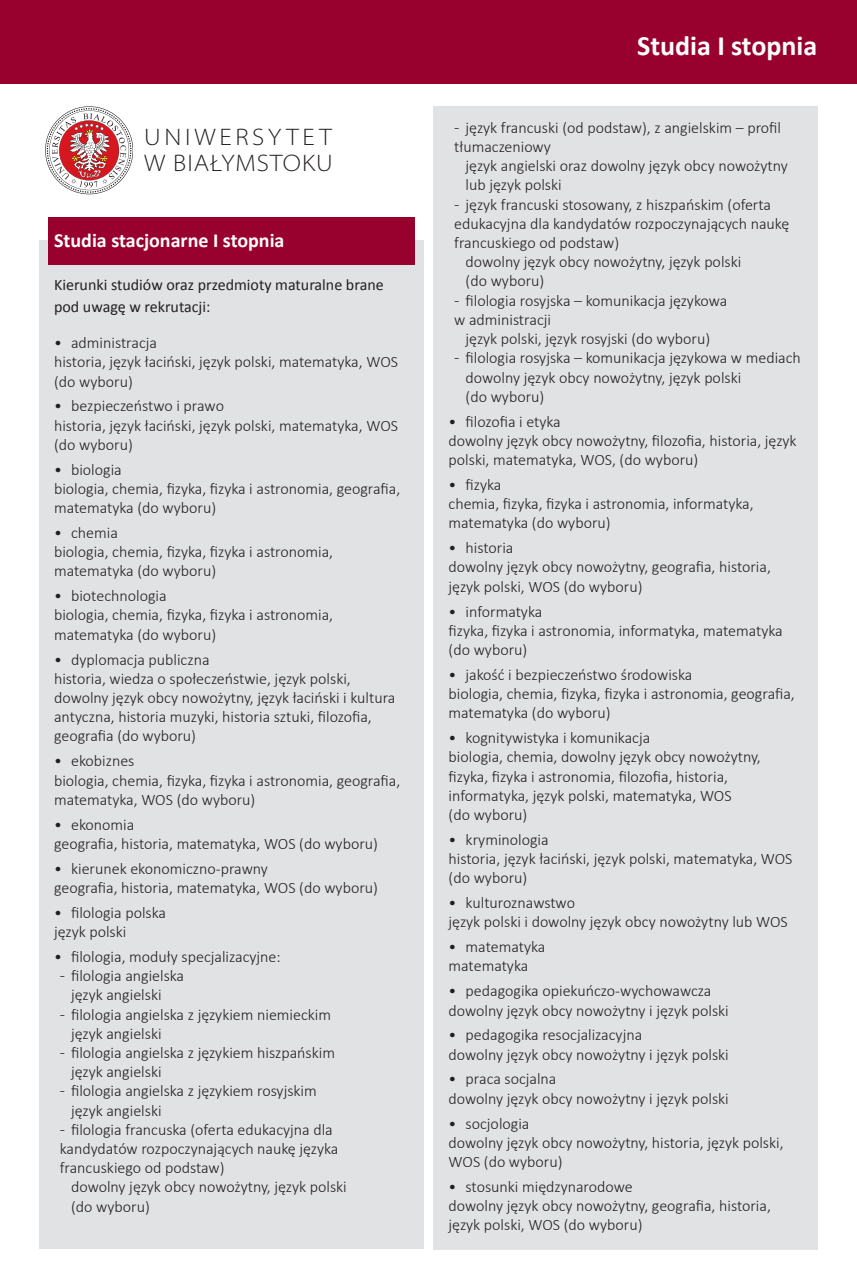
<style>
.page{position:relative;width:857px;height:1282px;background:#fff}
.page>*{position:absolute;margin:0;border:0;box-sizing:border-box;transform-origin:0 0}
.t1{font:700 28px "Calibri";color:#fff}
.t2{font:300 semi-expanded 24px/26px "Myriad Pro";letter-spacing:.1em;color:#231f20}
.t3{font:700 20px "Calibri";color:#fff}
.t4{font:300 16px/19.2px "Calibri";color:#231f20}
.t5{font:16px/21.6px "Calibri";color:#231f20}
</style>
<div class="page">
<div style="left:0;top:0;width:856px;height:83px;background:#98012d"></div>
<svg style="left:45px;top:106px;width:88px;height:88px"></svg>
<div style="left:39px;top:240px;width:384px;height:1009px;background:#e1e2e4"></div>
<div style="left:433px;top:106px;width:384px;height:1143px;background:#e1e2e4"></div>
<div style="left:48px;top:217px;width:366px;height:47px;background:#98012d"></div>
<h2 class="t2" style="left:144px;top:124px;width:190px">UNIWERSYTET<br>W BIAŁYMSTOKU</h2>
<p class="t3" style="left:54px;top:228px;width:232px">Studia stacjonarne I stopnia</p>
<p class="t5" style="left:54px;top:273px;width:331px">Kierunki studiów oraz przedmioty maturalne brane pod uwagę w rekrutacji:</p>
<p class="t4" style="left:54px;top:333px;width:345px">• administracja<br>historia, język łaciński, język polski, matematyka, WOS (do wyboru)</p>
<p class="t4" style="left:54px;top:396px;width:345px">• bezpieczeństwo i prawo<br>historia, język łaciński, język polski, matematyka, WOS (do wyboru)</p>
<p class="t4" style="left:54px;top:459px;width:347px">• biologia<br>biologia, chemia, fizyka, fizyka i astronomia, geografia, matematyka (do wyboru)</p>
<p class="t4" style="left:54px;top:523px;width:280px">• chemia<br>biologia, chemia, fizyka, fizyka i astronomia, matematyka (do wyboru)</p>
<p class="t4" style="left:54px;top:586px;width:280px">• biotechnologia<br>biologia, chemia, fizyka, fizyka i astronomia, matematyka (do wyboru)</p>
<p class="t4" style="left:54px;top:649px;width:343px">• dyplomacja publiczna<br>historia, wiedza o społeczeństwie, język polski, dowolny język obcy nowożytny, język łaciński i kultura antyczna, historia muzyki, historia sztuki, filozofia, geografia (do wyboru)</p>
<p class="t4" style="left:54px;top:751px;width:347px">• ekobiznes<br>biologia, chemia, fizyka, fizyka i astronomia, geografia, matematyka, WOS (do wyboru)</p>
<p class="t4" style="left:54px;top:814px;width:325px">• ekonomia<br>geografia, historia, matematyka, WOS (do wyboru)</p>
<p class="t4" style="left:54px;top:858px;width:325px">• kierunek ekonomiczno-prawny<br>geografia, historia, matematyka, WOS (do wyboru)</p>
<p class="t4" style="left:54px;top:902px;width:113px">• filologia polska język polski</p>
<p class="t4" style="left:54px;top:946px;width:228px">• filologia, moduły specjalizacyjne:</p>
<p class="t4" style="left:60px;top:965px;width:126px">෮ filologia angielska</p>
<p class="t4" style="left:71px;top:985px;width:92px">język angielski</p>
<p class="t4" style="left:60px;top:1004px;width:273px">෮ filologia angielska z językiem niemieckim</p>
<p class="t4" style="left:71px;top:1023px;width:92px">język angielski</p>
<p class="t4" style="left:60px;top:1042px;width:277px">෮ filologia angielska z językiem hiszpańskim</p>
<p class="t4" style="left:71px;top:1061px;width:92px">język angielski</p>
<p class="t4" style="left:60px;top:1081px;width:258px">෮ filologia angielska z językiem rosyjskim</p>
<p class="t4" style="left:71px;top:1100px;width:92px">język angielski</p>
<p class="t4" style="left:60px;top:1119px;width:274px">෮ filologia francuska (oferta edukacyjna dla</p>
<p class="t4" style="left:60px;top:1138px;width:280px">kandydatów rozpoczynających naukę języka</p>
<p class="t4" style="left:60px;top:1157px;width:166px">francuskiego od podstaw)</p>
<p class="t4" style="left:71px;top:1177px;width:277px">dowolny język obcy nowożytny, język polski</p>
<p class="t4" style="left:71px;top:1196px;width:80px">(do wyboru)</p>
<h1 class="t1" style="left:636px;top:28px;width:181px">Studia I stopnia</h1>
<p class="t4" style="left:454px;top:118px;width:328px">෮ język francuski (od podstaw), z angielskim – profil tłumaczeniowy</p>
<p class="t4" style="left:465px;top:156px;width:323px">język angielski oraz dowolny język obcy nowożytny</p>
<p class="t4" style="left:465px;top:175px;width:98px">lub język polski</p>
<p class="t4" style="left:454px;top:194px;width:318px">෮ język francuski stosowany, z hiszpańskim (oferta</p>
<p class="t4" style="left:454px;top:214px;width:336px">edukacyjna dla kandydatów rozpoczynających naukę</p>
<p class="t4" style="left:454px;top:233px;width:166px">francuskiego od podstaw)</p>
<p class="t4" style="left:465px;top:252px;width:277px">dowolny język obcy nowożytny, język polski</p>
<p class="t4" style="left:465px;top:271px;width:80px">(do wyboru)</p>
<p class="t4" style="left:454px;top:290px;width:274px">෮ filologia rosyjska – komunikacja językowa</p>
<p class="t4" style="left:454px;top:310px;width:98px">w administracji</p>
<p class="t4" style="left:465px;top:329px;width:246px">język polski, język rosyjski (do wyboru)</p>
<p class="t4" style="left:454px;top:348px;width:348px">෮ filologia rosyjska – komunikacja językowa w mediach</p>
<p class="t4" style="left:465px;top:367px;width:277px">dowolny język obcy nowożytny, język polski</p>
<p class="t4" style="left:465px;top:386px;width:80px">(do wyboru)</p>
<p class="t4" style="left:448px;top:411px;width:349px">• filozofia i etyka<br>dowolny język obcy nowożytny, filozofia, historia, język polski, matematyka, WOS, (do wyboru)</p>
<p class="t4" style="left:448px;top:475px;width:306px">• fizyka<br>chemia, fizyka, fizyka i astronomia, informatyka, matematyka (do wyboru)</p>
<p class="t4" style="left:448px;top:538px;width:324px">• historia<br>dowolny język obcy nowożytny, geografia, historia, język polski, WOS (do wyboru)</p>
<p class="t4" style="left:448px;top:601px;width:335px">• informatyka<br>fizyka, fizyka i astronomia, informatyka, matematyka (do wyboru)</p>
<p class="t4" style="left:448px;top:664px;width:347px">• jakość i bezpieczeństwo środowiska<br>biologia, chemia, fizyka, fizyka i astronomia, geografia, matematyka (do wyboru)</p>
<p class="t4" style="left:448px;top:728px;width:313px">• kognitywistyka i komunikacja<br>biologia, chemia, dowolny język obcy nowożytny, fizyka, fizyka i astronomia, filozofia, historia, informatyka, język polski, matematyka, WOS<br>(do wyboru)</p>
<p class="t4" style="left:448px;top:829px;width:345px">• kryminologia<br>historia, język łaciński, język polski, matematyka, WOS (do wyboru)</p>
<p class="t4" style="left:448px;top:893px;width:340px">• kulturoznawstwo<br>język polski i dowolny język obcy nowożytny lub WOS</p>
<p class="t4" style="left:448px;top:937px;width:98px">• matematyka matematyka</p>
<p class="t4" style="left:448px;top:981px;width:281px">• pedagogika opiekuńczo-wychowawcza dowolny język obcy nowożytny i język polski</p>
<p class="t4" style="left:448px;top:1025px;width:281px">• pedagogika resocjalizacyjna<br>dowolny język obcy nowożytny i język polski</p>
<p class="t4" style="left:448px;top:1069px;width:281px">• praca socjalna<br>dowolny język obcy nowożytny i język polski</p>
<p class="t4" style="left:448px;top:1113px;width:336px">• socjologia<br>dowolny język obcy nowożytny, historia, język polski,<br>WOS (do wyboru)</p>
<p class="t4" style="left:448px;top:1176px;width:324px">• stosunki międzynarodowe<br>dowolny język obcy nowożytny, geografia, historia, język polski, WOS (do wyboru)</p>
</div>
